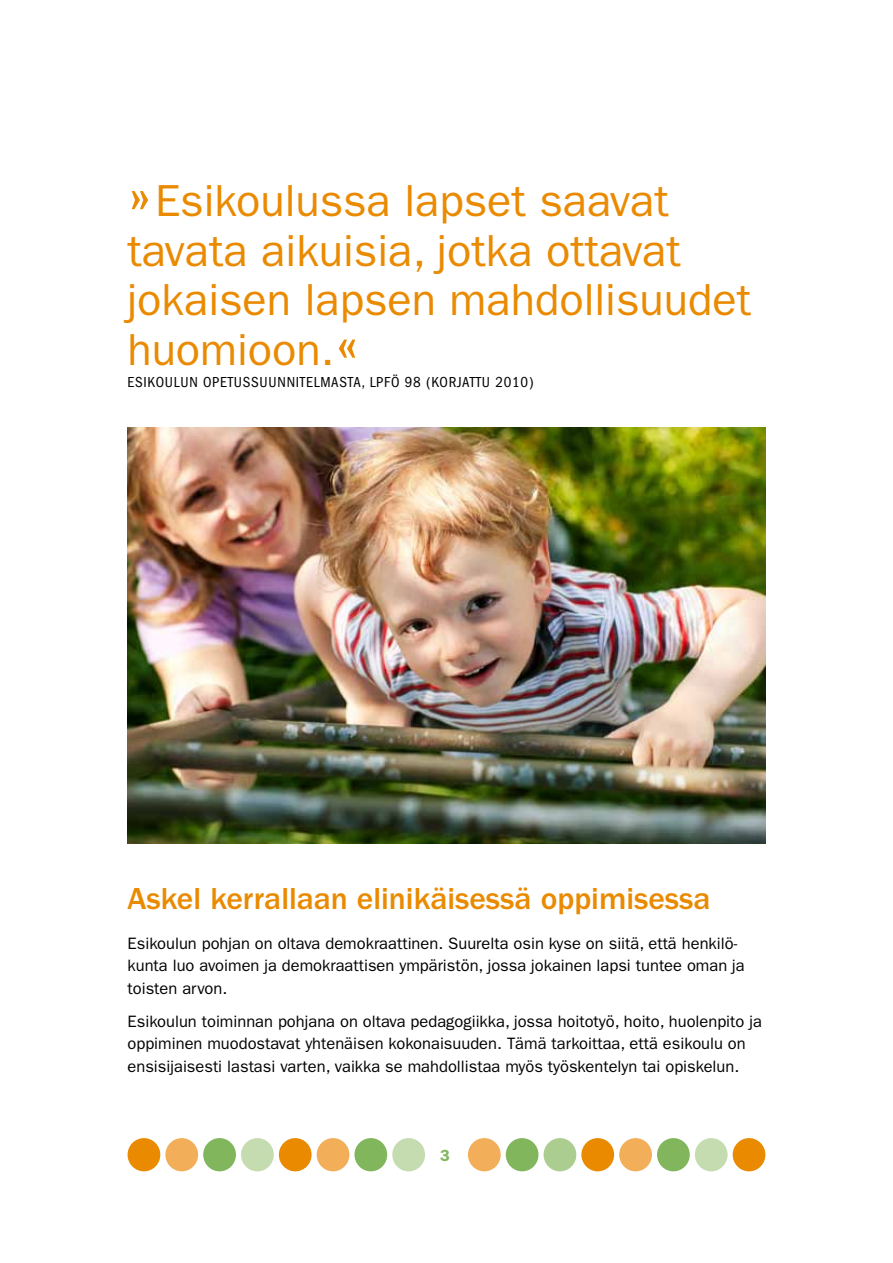
<style>
.page{position:relative;width:893px;height:1263px;background:#fff}
.page>*{position:absolute;margin:0;border:0;box-sizing:border-box;transform-origin:0 0}
.t1{font:45px/49.5px "Franklin Gothic LT";color:#ea8a00}
.t2{font:500 31.5px "Franklin Gothic LT";color:#ea8a00}
.t3{font:16.5px/22.5px "Franklin Gothic LT";color:#000}
.t4{font:600 16.2px "Franklin Gothic LT";color:#81b65d}
.t5{font:condensed 15px "Franklin Gothic LT";letter-spacing:.05em;color:#000}
.s1{font-size:63px}
</style>
<div class="page">
<div style="left:128px;top:1138px;width:32px;height:33px;background:#ea8a00;border-radius:50%"></div>
<div style="left:203px;top:1138px;width:33px;height:33px;background:#81b65d;border-radius:50%"></div>
<div style="left:165px;top:1138px;width:33px;height:33px;background:#f2ae58;border-radius:50%"></div>
<div style="left:241px;top:1138px;width:33px;height:33px;background:#c5dbb0;border-radius:50%"></div>
<div style="left:279px;top:1138px;width:33px;height:33px;background:#ea8a00;border-radius:50%"></div>
<div style="left:506px;top:1138px;width:32px;height:33px;background:#81b65d;border-radius:50%"></div>
<div style="left:695px;top:1138px;width:33px;height:33px;background:#c5dbb0;border-radius:50%"></div>
<div style="left:317px;top:1138px;width:32px;height:33px;background:#f2ae58;border-radius:50%"></div>
<div style="left:544px;top:1138px;width:32px;height:33px;background:#abcd8f;border-radius:50%"></div>
<div style="left:733px;top:1138px;width:32px;height:33px;background:#ea8a00;border-radius:50%"></div>
<div style="left:354px;top:1138px;width:33px;height:33px;background:#81b65d;border-radius:50%"></div>
<div style="left:581px;top:1138px;width:33px;height:33px;background:#ea8a00;border-radius:50%"></div>
<div style="left:619px;top:1138px;width:33px;height:33px;background:#f2ae58;border-radius:50%"></div>
<div style="left:392px;top:1138px;width:33px;height:33px;background:#c5dbb0;border-radius:50%"></div>
<div style="left:468px;top:1138px;width:33px;height:33px;background:#f2ae58;border-radius:50%"></div>
<div style="left:657px;top:1138px;width:33px;height:33px;background:#81b65d;border-radius:50%"></div>
<img style="left:128px;top:427px;width:637px;height:416px">
<h1 class="t1" style="left:127px;top:176px;width:625px"><span class="s1">»</span>Esikoulussa lapset saavat tavata aikuisia, jotka ottavat jokaisen lapsen mahdollisuudet huomioon.<span class="s1">«</span></h1>
<p class="t5" style="left:127px;top:374px;width:408px">ESIKOULUN OPETUSSUUNNITELMASTA, LPFÖ 98 (KORJATTU 2010)</p>
<h2 class="t2" style="left:128px;top:881px;width:584px">Askel kerrallaan elinikäisessä oppimisessa</h2>
<p class="t3" style="left:128px;top:932px;width:619px">Esikoulun pohjan on oltava demokraattinen. Suurelta osin kyse on siitä, että henkilö&shy;kunta luo avoimen ja demokraattisen ympäristön, jossa jokainen lapsi tuntee oman ja toisten arvon.</p>
<p class="t3" style="left:128px;top:1010px;width:636px">Esikoulun toiminnan pohjana on oltava pedagogiikka, jossa hoitotyö, hoito, huolenpito ja oppiminen muodostavat yhtenäisen kokonaisuuden. Tämä tarkoittaa, että esikoulu on ensisijaisesti lastasi varten, vaikka se mahdollistaa myös työskentelyn tai opiskelun.</p>
<p class="t4" style="left:440px;top:1146px;width:11px">3</p>
</div>
